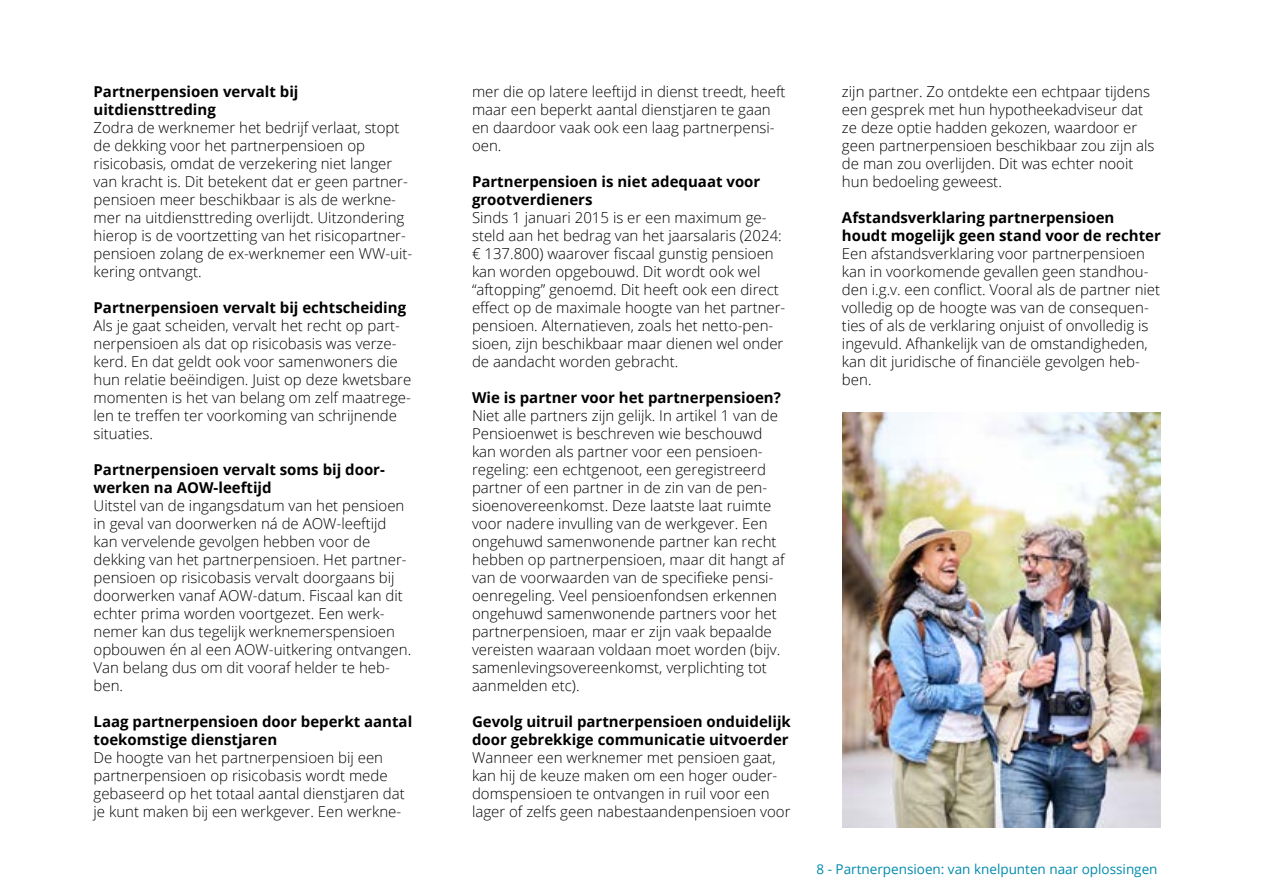
<style>
.page{position:relative;width:1263px;height:893px;background:#fff}
.page>*{position:absolute;margin:0;border:0;box-sizing:border-box;transform-origin:0 0}
.t1{font:300 15px/18px "Open Sans";color:#000}
.t2{font:700 15px/18px "Open Sans";color:#000}
.t3{font:13.5px "Open Sans";color:#008aad}
</style>
<div class="page">
<img style="left:842px;top:412px;width:319px;height:416px">
<p class="t2" style="left:94px;top:82px;width:206px">Partnerpensioen vervalt bij uitdiensttreding</p>
<p class="t1" style="left:94px;top:118px;width:320px">Zodra de werknemer het bedrijf verlaat, stopt de dekking voor het partnerpensioen op risicobasis, omdat de verzekering niet langer van kracht is. Dit betekent dat er geen partner&shy;pensioen meer beschikbaar is als de werkne&shy;mer na uitdiensttreding overlijdt. Uitzondering hierop is de voortzetting van het risicopartner&shy;pensioen zolang de ex-werknemer een WW-uit&shy;kering ontvangt.</p>
<p class="t2" style="left:94px;top:298px;width:314px">Partnerpensioen vervalt bij echtscheiding</p>
<p class="t1" style="left:94px;top:316px;width:319px">Als je gaat scheiden, vervalt het recht op part&shy;nerpensioen als dat op risicobasis was verze&shy;kerd. En dat geldt ook voor samenwoners die hun relatie beëindigen. Juist op deze kwetsbare momenten is het van belang om zelf maatrege&shy;len te treffen ter voorkoming van schrijnende situaties.</p>
<p class="t2" style="left:94px;top:460px;width:293px">Partnerpensioen vervalt soms bij door&shy;werken na AOW-leeftijd</p>
<p class="t1" style="left:94px;top:496px;width:319px">Uitstel van de ingangsdatum van het pensioen in geval van doorwerken ná de AOW-leeftijd kan vervelende gevolgen hebben voor de dekking van het partnerpensioen. Het partner&shy;pensioen op risicobasis vervalt doorgaans bij doorwerken vanaf AOW-datum. Fiscaal kan dit echter prima worden voortgezet. Een werk&shy;nemer kan dus tegelijk werknemerspensioen opbouwen én al een AOW-uitkering ontvangen.<br>Van belang dus om dit vooraf helder te heb&shy;ben.</p>
<p class="t2" style="left:94px;top:712px;width:320px">Laag partnerpensioen door beperkt aantal toekomstige dienstjaren</p>
<p class="t1" style="left:94px;top:748px;width:313px">De hoogte van het partnerpensioen bij een partnerpensioen op risicobasis wordt mede gebaseerd op het totaal aantal dienstjaren dat je kunt maken bij een werkgever. Een werkne-</p>
<p class="t1" style="left:472px;top:82px;width:315px">mer die op latere leeftijd in dienst treedt, heeft maar een beperkt aantal dienstjaren te gaan en daardoor vaak ook een laag partnerpensi&shy;oen.</p>
<p class="t2" style="left:472px;top:172px;width:290px">Partnerpensioen is niet adequaat voor grootverdieners</p>
<p class="t1" style="left:472px;top:208px;width:315px">Sinds 1 januari 2015 is er een maximum ge&shy;steld aan het bedrag van het jaarsalaris (2024: € 137.800) waarover fiscaal gunstig pensioen kan worden opgebouwd. Dit wordt ook wel “aftopping” genoemd. Dit heeft ook een direct effect op de maximale hoogte van het partner&shy;pensioen. Alternatieven, zoals het netto-pen&shy;sioen, zijn beschikbaar maar dienen wel onder de aandacht worden gebracht.</p>
<p class="t2" style="left:472px;top:388px;width:310px">Wie is partner voor het partnerpensioen?</p>
<p class="t1" style="left:472px;top:406px;width:314px">Niet alle partners zijn gelijk. In artikel 1 van de Pensioenwet is beschreven wie beschouwd kan worden als partner voor een pensioen&shy;regeling: een echtgenoot, een geregistreerd partner of een partner in de zin van de pen&shy;sioenovereenkomst. Deze laatste laat ruimte voor nadere invulling van de werkgever. Een ongehuwd samenwonende partner kan recht hebben op partnerpensioen, maar dit hangt af van de voorwaarden van de specifieke pensi&shy;oenregeling. Veel pensioenfondsen erkennen ongehuwd samenwonende partners voor het partnerpensioen, maar er zijn vaak bepaalde vereisten waaraan voldaan moet worden (bijv. samenlevingsovereenkomst, verplichting tot aanmelden etc).</p>
<p class="t2" style="left:472px;top:712px;width:320px">Gevolg uitruil partnerpensioen onduidelijk door gebrekkige communicatie uitvoerder</p>
<p class="t1" style="left:472px;top:748px;width:320px">Wanneer een werknemer met pensioen gaat, kan hij de keuze maken om een hoger ouder&shy;domspensioen te ontvangen in ruil voor een lager of zelfs geen nabestaandenpensioen voor</p>
<p class="t1" style="left:842px;top:82px;width:314px">zijn partner. Zo ontdekte een echtpaar tijdens een gesprek met hun hypotheekadviseur dat ze deze optie hadden gekozen, waardoor er geen partnerpensioen beschikbaar zou zijn als de man zou overlijden. Dit was echter nooit hun bedoeling geweest.</p>
<p class="t2" style="left:842px;top:208px;width:320px">Afstandsverklaring partnerpensioen houdt mogelijk geen stand voor de rechter</p>
<p class="t1" style="left:842px;top:244px;width:320px">Een afstandsverklaring voor partnerpensioen kan in voorkomende gevallen geen standhou&shy;den i.g.v. een conflict. Vooral als de partner niet volledig op de hoogte was van de consequen&shy;ties of als de verklaring onjuist of onvolledig is ingevuld. Afhankelijk van de omstandigheden, kan dit juridische of financiële gevolgen heb&shy;ben.</p>
<p class="t3" style="left:816px;top:859px;width:343px">8 - Partnerpensioen: van knelpunten naar oplossingen</p>
</div>
